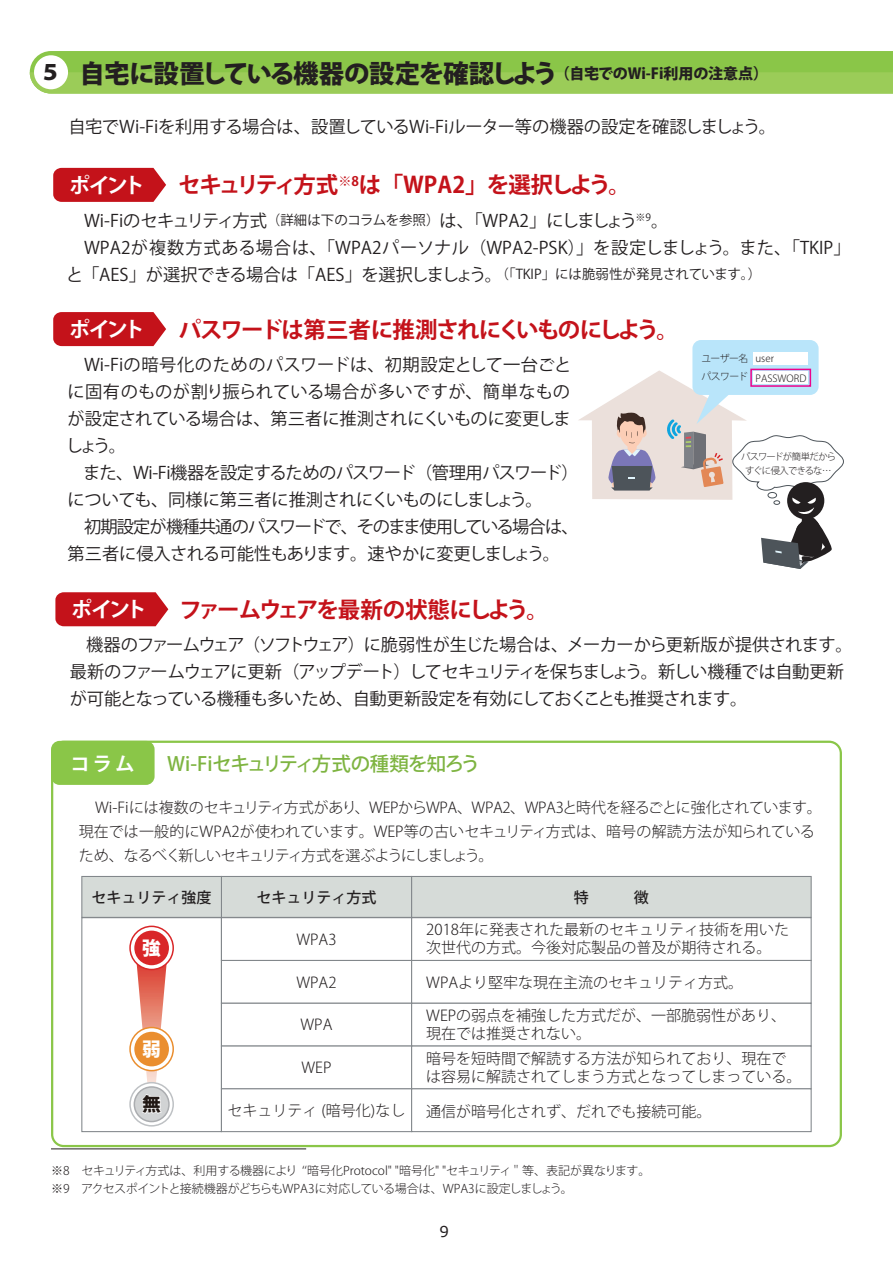
<style>
.page{position:relative;width:893px;height:1263px;background:#fff}
.page>*{position:absolute;margin:0;border:0;box-sizing:border-box;transform-origin:0 0}
.t1{font:800 25.5px "Koz Go Pr 6 N";letter-spacing:-.05em;color:#231f20}
.t2{font:700 22.5px "Koz Go Pr 6 N";letter-spacing:-.12em;color:#c4121a}
.t3{font:700 22.5px "Koz Go Pr 6 N";letter-spacing:-.07em;color:#c4121a}
.t4{font:700 22.5px "Koz Go Pr 6 N";letter-spacing:-.105em;color:#c4121a}
.t5{font:700 21px "Koz Go Pr 6 N";letter-spacing:-.14em;color:#fff}
.t6{font:500 19.5px "Koz Go Pr 6 N";letter-spacing:-.04em;color:#7eb441}
.t7{font:700 19.5px "Koz Go Pr 6 N";color:#fff}
.t8{font:800 18.9px "Koz Go Pr 6 N";color:#fff}
.t9{font:800 18.9px "Koz Go Pr 6 N";color:#211814}
.t10{font:17.25px/27px "Koz Go Pr 6 N";letter-spacing:-.03em;color:#231f20}
.t11{font:17.25px/27px "Koz Go Pr 6 N";letter-spacing:-.05em;color:#231f20}
.t12{font:17.25px "Koz Go Pr 6 N";color:#231f20}
.t13{font:17.25px "Koz Go Pr 6 N";letter-spacing:-.09em;color:#231f20}
.t14{font:300 15px/18px "Koz Go Pr 6 N";color:#231f20}
.t15{font:300 15px/24px "Koz Go Pr 6 N";letter-spacing:-.025em;color:#231f20}
.t16{font:500 15px "Koz Go Pr 6 N";color:#231f20}
.t17{font:15px "Verdana";color:#231f20}
.t18{font:300 12px/18px "Koz Go Pr 6 N";letter-spacing:-.015em;color:#231f20}
.t19{font:300 9.75px/20px "Koz Go Pr 6 N";letter-spacing:-.04em;color:#231f20}
.t20{font:300 9.75px "Koz Go Pr 6 N";color:#231f20}
.t21{font:300 9.3px/13.5px "Koz Go Pr 6 N";letter-spacing:-.075em;color:#231f20;text-align:center}
.s1{font-size:21px}
.s2{font-size:13.5px}
</style>
<div class="page">
<svg style="left:30px;top:51px;width:863px;height:43px;background:#93c951"></svg>
<div style="left:34px;top:55px;width:34px;height:34px;background:#fff;border-radius:50%"></div>
<svg style="left:53px;top:168px;width:113px;height:34px;background:#c72129"></svg>
<svg style="left:53px;top:312px;width:113px;height:34px;background:#c72129"></svg>
<svg style="left:578px;top:370px;width:266px;height:199px"></svg>
<div style="left:692px;top:340px;width:127px;height:55px;background:#b9e5fa;border-radius:9px"></div>
<div style="left:754px;top:353px;width:54px;height:12px;background:#fff"></div>
<div style="left:754px;top:371px;width:54px;height:12px;background:#fff"></div>
<div style="left:750px;top:369px;width:61px;height:18px;border:2px solid #ed028c"></div>
<svg style="left:55px;top:592px;width:113px;height:34px;background:#c8222a"></svg>
<svg style="left:51px;top:741px;width:791px;height:406px"></svg>
<div style="left:51px;top:741px;width:104px;height:44px;background:#8ac648;border-radius:9px"></div>
<svg style="left:81px;top:875px;width:731px;height:258px"></svg>
<h1 class="t1" style="left:40px;top:59px;width:730px"><span class="s1">５</span> 自宅に設置している機器の設定を確認しよう<sup>（自宅でのWi-Fi利用の注意点）</sup></h1>
<p class="t10" style="left:69px;top:114px;width:709px">自宅でWi-Fiを利用する場合は、設置しているWi-Fiルーター等の機器の設定を確認しましょう。</p>
<p class="t5" style="left:69px;top:173px;width:77px">ポイント</p>
<h2 class="t2" style="left:178px;top:172px;width:454px">セキュリティ方式<sup>※8</sup>は「WPA2」を選択しよう。</h2>
<p class="t13" style="left:84px;top:211px;width:586px">Wi-Fiのセキュリティ方式<span class="s2">（詳細は下のコラムを参照）</span>は、「WPA2」にしましょう<sup>※9</sup>。</p>
<p class="t12" style="left:84px;top:238px;width:768px">WPA2が複数方式ある場合は、「WPA2パーソナル（WPA2-PSK）」を設定しましょう。また、「TKIP」</p>
<p class="t10" style="left:66px;top:261px;width:696px">と「AES」が選択できる場合は「AES」を選択しましょう。<span class="s2">（「TKIP」には脆弱性が発見されています。）</span></p>
<p class="t5" style="left:69px;top:317px;width:77px">ポイント</p>
<h2 class="t3" style="left:179px;top:317px;width:501px">パスワードは第三者に推測されにくいものにしよう。</h2>
<p class="t10" style="left:66px;top:351px;width:507px;text-align:justify;text-indent:18px">Wi-Fiの暗号化のためのパスワードは、初期設定として一台ごとに固有のものが割り振られている場合が多いですが、簡単なものが設定されている場合は、第三者に推測されにくいものに変更しましょう。</p>
<p class="t10" style="left:68px;top:459px;width:513px;text-indent:16px">また、Wi-Fi機器を設定するためのパスワード（管理用パスワード）についても、同様に第三者に推測されにくいものにしましょう。</p>
<p class="t11" style="left:68px;top:513px;width:513px;text-indent:17px">初期設定が機種共通のパスワードで、そのまま使用している場合は、第三者に侵入される可能性もあります。速やかに変更しましょう。</p>
<p class="t19" style="left:701px;top:349px;width:107px">ユーザー名<br>パスワード PASSWORD</p>
<p class="t20" style="left:755px;top:353px;width:20px">user</p>
<p class="t21" style="left:741px;top:450px;width:96px">パスワードが簡単だからすぐに侵入できるな…</p>
<p class="t5" style="left:71px;top:597px;width:77px">ポイント</p>
<h2 class="t4" style="left:180px;top:597px;width:371px">ファームウェアを最新の状態にしよう。</h2>
<p class="t10" style="left:70px;top:632px;width:784px;text-indent:17px">機器のファームウェア（ソフトウェア）に脆弱性が生じた場合は、メーカーから更新版が提供されます。最新のファームウェアに更新（アップデート）してセキュリティを保ちましょう。新しい機種では自動更新が可能となっている機種も多いため、自動更新設定を有効にしておくことも推奨されます。</p>
<p class="t7" style="left:70px;top:753px;width:66px">コラム</p>
<p class="t6" style="left:167px;top:752px;width:314px">Wi-Fiセキュリティ方式の種類を知ろう</p>
<p class="t15" style="left:79px;top:796px;width:744px;text-indent:16px">Wi-Fiには複数のセキュリティ方式があり、WEPからWPA、WPA2、WPA3と時代を経るごとに強化されています。現在では一般的にWPA2が使われています。WEP等の古いセキュリティ方式は、暗号の解読方法が知られているため、なるべく新しいセキュリティ方式を選ぶようにしましょう。</p>
<p class="t16" style="left:92px;top:889px;width:122px">セキュリティ強度</p>
<p class="t16" style="left:257px;top:889px;width:121px">セキュリティ方式</p>
<p class="t14" style="left:296px;top:930px;width:42px">WPA3</p>
<p class="t14" style="left:296px;top:973px;width:42px">WPA2</p>
<p class="t14" style="left:301px;top:1016px;width:33px">WPA</p>
<p class="t14" style="left:302px;top:1059px;width:31px">WEP</p>
<p class="t14" style="left:228px;top:1102px;width:179px">セキュリティ (暗号化)なし</p>
<p class="t8" style="left:142px;top:937px;width:20px">強</p>
<p class="t8" style="left:142px;top:1038px;width:20px">弱</p>
<p class="t9" style="left:142px;top:1093px;width:20px">無</p>
<p class="t14" style="left:426px;top:921px;width:364px">2018年に発表された最新のセキュリティ技術を用いた次世代の方式。今後対応製品の普及が期待される。</p>
<p class="t14" style="left:426px;top:966px;width:361px;line-height:32.7px">WPAより堅牢な現在主流のセキュリティ方式。<br>WEPの弱点を補強した方式だが、一部脆弱性があり、</p>
<p class="t14" style="left:426px;top:1021px;width:361px;line-height:24.9px">現在では推奨されない。<br>暗号を短時間で解読する方法が知られており、現在で</p>
<p class="t14" style="left:426px;top:1067px;width:376px">は容易に解読されてしまう方式となってしまっている。</p>
<p class="t14" style="left:426px;top:1102px;width:286px">通信が暗号化されず、だれでも接続可能。</p>
<p class="t18" style="left:51px;top:1162px;width:601px">※8　セキュリティ方式は、利用する機器により ʻʻ暗号化Protocol" "暗号化" "セキュリティ＂等、表記が異なります。※9　アクセスポイントと接続機器がどちらもWPA3に対応している場合は、WPA3に設定しましょう。</p>
<p class="t17" style="left:439px;top:1222px;width:11px">9</p>
</div>
